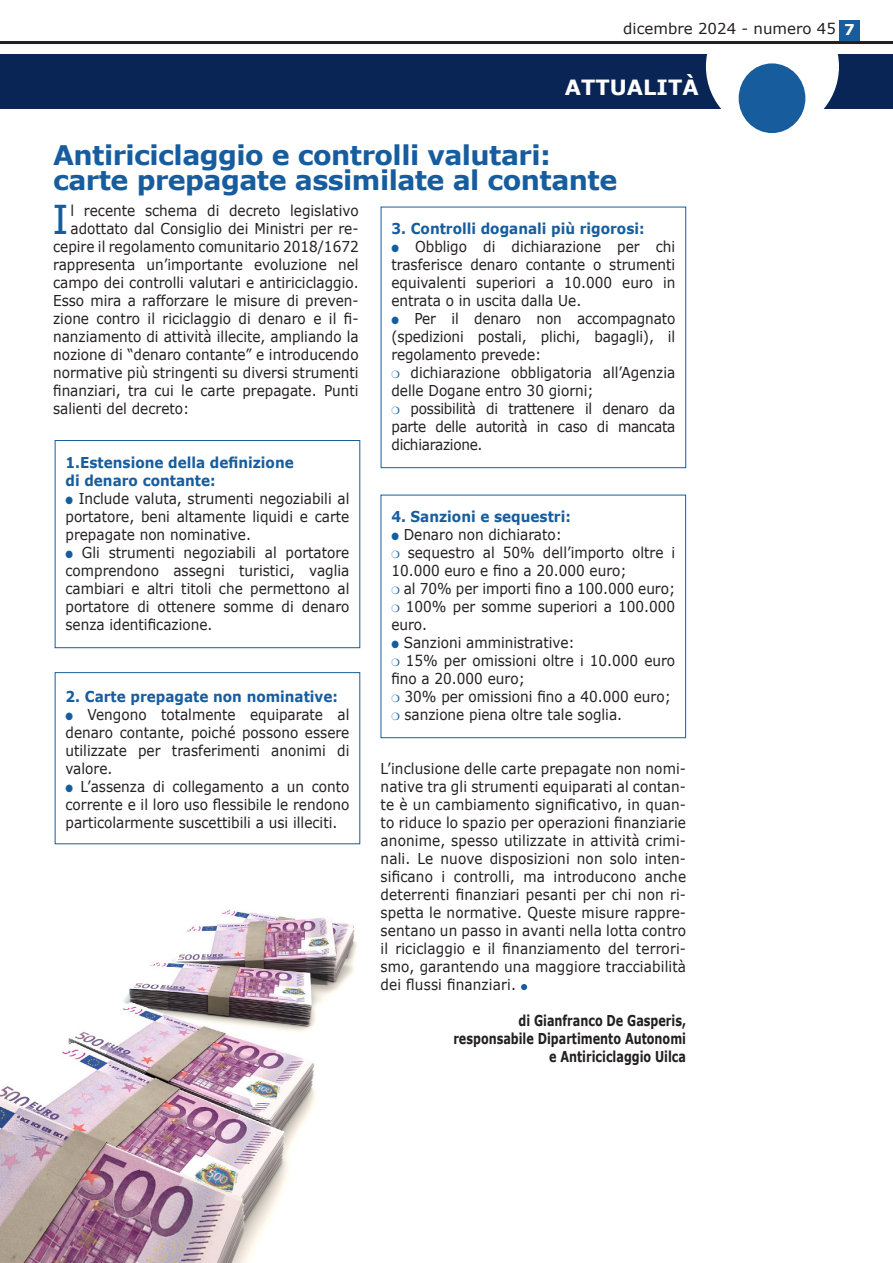
<style>
.page{position:relative;width:893px;height:1263px;background:#fff}
.page>*{position:absolute;margin:0;border:0;box-sizing:border-box;transform-origin:0 0}
.t1{font:39.75px "Verdana";color:#175d9e}
.t2{font:700 27px "Verdana";letter-spacing:-.02em;color:#175d9e}
.t3{font:700 21px "Verdana";color:#fff}
.t4{font:15px/18px "Verdana";color:#231f20;text-align:justify;scale:.91 1}
.t5{font:700 15px "Verdana";color:#175d9e;scale:.91 1}
.t6{font:700 15px "Verdana";color:#231f20;scale:.75 1}
.t7{font:15px "Verdana";color:#231f20}
.t8{font:700 15px "Verdana";color:#fff}
.s1{color:#175d9e}
</style>
<div class="page">
<div style="left:0;top:54px;width:893px;height:54px;background:#082555"></div>
<div style="left:706px;top:0;width:133px;height:133px;background:#fff;border-radius:50%"></div>
<div style="left:739px;top:63px;width:66px;height:70px;background:#175d9e;border-radius:50%"></div>
<hr style="left:0;top:41px;width:893px;height:3px;background:#231f20">
<div style="left:839px;top:20px;width:20px;height:21px;background:#175d9e"></div>
<svg style="left:521px;top:984px;width:6px;height:6px"></svg>
<div style="left:55px;top:440px;width:305px;height:208px;border:1px solid #175d9e"></div>
<div style="left:55px;top:672px;width:305px;height:172px;border:1px solid #175d9e"></div>
<div style="left:381px;top:207px;width:305px;height:261px;border:1px solid #175d9e"></div>
<div style="left:381px;top:495px;width:305px;height:243px;border:1px solid #175d9e"></div>
<img style="left:0;top:910px;width:357px;height:353px">
<p class="t7" style="left:623px;top:19px;width:214px">dicembre 2024 - numero 45</p>
<p class="t8" style="left:844px;top:20px;width:12px">7</p>
<p class="t3" style="left:565px;top:73px;width:135px">ATTUALITÀ</p>
<p class="t2" style="left:53px;top:137px;width:499px">Antiriciclaggio e controlli valutari:</p>
<p class="t2" style="left:53px;top:163px;width:566px">carte prepagate assimilate al contante</p>
<p class="t4" style="left:71px;top:202px;width:318px">l recente schema di decreto legislativo</p>
<p class="t4" style="left:71px;top:220px;width:318px">adottato dal Consiglio dei Ministri per re-</p>
<p class="t4" style="left:53px;top:238px;width:337px">cepire il regolamento comunitario 2018/1672</p>
<p class="t4" style="left:53px;top:256px;width:337px">rappresenta un’importante evoluzione nel</p>
<p class="t4" style="left:53px;top:274px;width:337px">campo dei controlli valutari e antiriciclaggio.</p>
<p class="t4" style="left:53px;top:292px;width:337px">Esso mira a rafforzare le misure di preven-</p>
<p class="t4" style="left:53px;top:310px;width:337px">zione contro il riciclaggio di denaro e il fi-</p>
<p class="t4" style="left:53px;top:328px;width:337px">nanziamento di attività illecite, ampliando la</p>
<p class="t4" style="left:53px;top:346px;width:337px">nozione di “denaro contante” e introducendo</p>
<p class="t4" style="left:53px;top:364px;width:337px">normative più stringenti su diversi strumenti</p>
<p class="t4" style="left:53px;top:382px;width:337px">finanziari, tra cui le carte prepagate. Punti</p>
<p class="t4" style="left:53px;top:400px;width:151px">salienti del decreto:</p>
<p class="t1" style="left:52px;top:194px;width:18px">I</p>
<p class="t5" style="left:391px;top:219px;width:280px">3. Controlli doganali più rigorosi:</p>
<p class="t4" style="left:391px;top:238px;width:314px"><span class="s1">●</span> Obbligo di dichiarazione per chi trasferisce denaro contante o strumenti equivalenti superiori a 10.000 euro in entrata o in uscita dalla Ue.</p>
<p class="t4" style="left:391px;top:310px;width:314px"><span class="s1">●</span> Per il denaro non accompagnato (spedizioni postali, plichi, bagagli), il regolamento prevede:</p>
<p class="t4" style="left:391px;top:364px;width:313px;text-indent:19px">dichiarazione obbligatoria all’Agenzia delle Dogane entro 30 giorni;</p>
<p class="t4" style="left:391px;top:400px;width:314px;text-indent:19px">possibilità di trattenere il denaro da parte delle autorità in caso di mancata dichiarazione.</p>
<p class="t5" style="left:66px;top:453px;width:252px">1.Estensione della definizione</p>
<p class="t5" style="left:66px;top:471px;width:166px">di denaro contante:</p>
<p class="t4" style="left:66px;top:490px;width:313px"><span class="s1">●</span> Include valuta, strumenti negoziabili al portatore, beni altamente liquidi e carte prepagate non nominative.</p>
<p class="t4" style="left:66px;top:544px;width:313px"><span class="s1">●</span> Gli strumenti negoziabili al portatore comprendono assegni turistici, vaglia cambiari e altri titoli che permettono al portatore di ottenere somme di denaro senza identificazione.</p>
<p class="t5" style="left:66px;top:687px;width:301px">2. Carte prepagate non nominative:</p>
<p class="t4" style="left:66px;top:706px;width:313px"><span class="s1">●</span> Vengono totalmente equiparate al denaro contante, poiché possono essere utilizzate per trasferimenti anonimi di valore.</p>
<p class="t4" style="left:66px;top:778px;width:313px"><span class="s1">●</span> L’assenza di collegamento a un conto corrente e il loro uso flessibile le rendono particolarmente suscettibili a usi illeciti.</p>
<p class="t5" style="left:391px;top:507px;width:199px">4. Sanzioni e sequestri:</p>
<p class="t4" style="left:391px;top:526px;width:189px"><span class="s1">●</span> Denaro non dichiarato:</p>
<p class="t4" style="left:391px;top:544px;width:313px;text-indent:16px">sequestro al 50% dell’importo oltre i<br>10.000 euro e fino a 20.000 euro;</p>
<p class="t4" style="left:404px;top:580px;width:300px">al 70% per importi fino a 100.000 euro;</p>
<p class="t4" style="left:391px;top:598px;width:314px;text-indent:15px">100% per somme superiori a 100.000 euro.</p>
<p class="t4" style="left:391px;top:634px;width:203px"><span class="s1">●</span> Sanzioni amministrative:</p>
<p class="t4" style="left:391px;top:652px;width:313px;text-indent:14px">15% per omissioni oltre i 10.000 euro fino a 20.000 euro;</p>
<p class="t4" style="left:404px;top:688px;width:294px">30% per omissioni fino a 40.000 euro;</p>
<p class="t4" style="left:404px;top:706px;width:241px">sanzione piena oltre tale soglia.</p>
<p class="t4" style="left:381px;top:760px;width:337px">L’inclusione delle carte prepagate non nomi&shy;native tra gli strumenti equiparati al contan&shy;te è un cambiamento significativo, in quan&shy;to riduce lo spazio per operazioni finanziarie anonime, spesso utilizzate in attività crimi&shy;nali. Le nuove disposizioni non solo inten&shy;sificano i controlli, ma introducono anche deterrenti finanziari pesanti per chi non ri&shy;spetta le normative. Queste misure rappre&shy;sentano un passo in avanti nella lotta contro il riciclaggio e il finanziamento del terrori&shy;smo, garantendo una maggiore tracciabilità dei flussi finanziari.</p>
<p class="t6" style="left:518px;top:1011px;width:225px">di Gianfranco De Gasperis,</p>
<p class="t6" style="left:453px;top:1029px;width:312px">responsabile Dipartimento Autonomi</p>
<p class="t6" style="left:549px;top:1047px;width:184px">e Antiriciclaggio Uilca</p>
</div>
